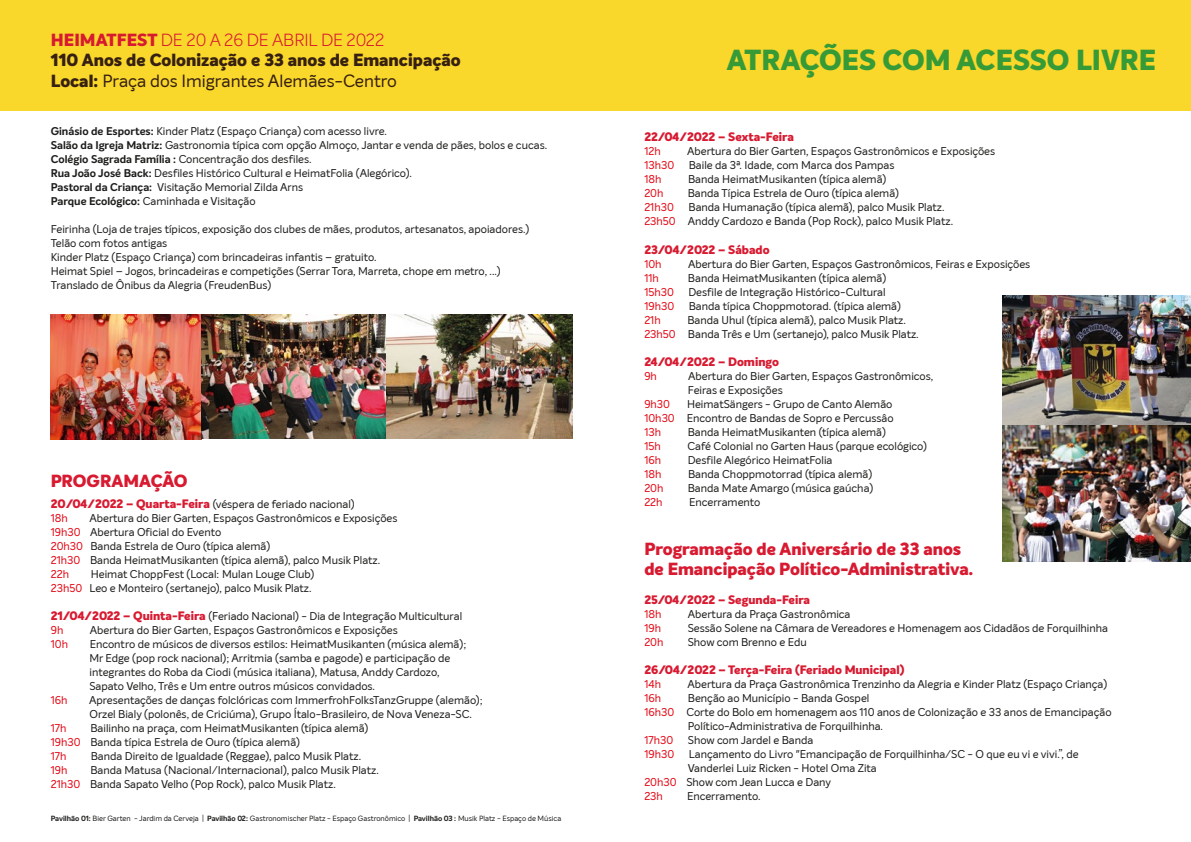
<style>
.page{position:relative;width:1191px;height:842px;background:#fff}
.page>*{position:absolute;margin:0;border:0;box-sizing:border-box;transform-origin:0 0}
.t1{font:800 28.4px "Intelo Alt";color:#369b37}
.t2{font:800 17.2px/20.6px "Intelo Alt";color:#362012}
.t3{font:800 17.2px/20.6px "Intelo Alt";color:#d81a31}
.t4{font:800 12px "Intelo Alt";color:#d81a31}
.t5{font:11px/14px "Intelo Alt";color:#1d1d1b}
.t6{font:11px "Intelo Alt";color:#e30613}
.t7{font:7.4px "Intelo Alt";color:#1d1d1b}
.s1{color:#d81a31}
.s2{font-weight:300;color:#d81a31}
.s3{font-weight:400}
.s4{font-weight:700}
.s5{font-weight:800;font-size:12px;color:#d81a31}
.s6{color:#e30613}
</style>
<div class="page">
<div style="left:0;top:0;width:1191px;height:110px;background:#fad72b"></div>
<img style="left:51px;top:314px;width:522px;height:125px">
<img style="left:1002px;top:295px;width:189px;height:130px">
<img style="left:1002px;top:425px;width:189px;height:136px">
<h2 class="t2" style="left:51px;top:30px;width:411px"><span class="s1">HEIMATFEST</span> <span class="s2">DE 20 A 26 DE ABRIL DE 2022<br></span>110 Anos de Colonização e 33 anos de Emancipação<br>Local: <span class="s3">Praça dos Imigrantes Alemães-Centro</span></h2>
<h1 class="t1" style="left:726px;top:42px;width:431px">ATRAÇÕES COM ACESSO LIVRE</h1>
<p class="t5" style="left:51px;top:124px;width:498px"><span class="s4">Ginásio de Esportes:</span> Kinder Platz (Espaço Criança) com acesso livre.<br><span class="s4">Salão da Igreja Matriz:</span> Gastronomia típica com opção Almoço, Jantar e venda de pães, bolos e cucas.<br><span class="s4">Colégio Sagrada Família :</span> Concentração dos desfiles.<br><span class="s4">Rua João José Back:</span> Desfiles Histórico Cultural e HeimatFolia (Alegórico).<br><span class="s4">Pastoral da Criança:</span> Visitação Memorial Zilda Arns<br><span class="s4">Parque Ecológico:</span> Caminhada e Visitação</p>
<p class="t5" style="left:51px;top:222px;width:480px">Feirinha (Loja de trajes típicos, exposição dos clubes de mães, produtos, artesanatos, apoiadores.)<br>Telão com fotos antigas<br>Kinder Platz (Espaço Criança) com brincadeiras infantis – gratuito.<br>Heimat Spiel – Jogos, brincadeiras e competições (Serrar Tora, Marreta, chope em metro, ...)<br>Translado de Ônibus da Alegria (FreudenBus)</p>
<h2 class="t3" style="left:51px;top:471px;width:138px">PROGRAMAÇÃO</h2>
<p class="t5" style="left:51px;top:497px;width:305px"><span class="s5">20/04/2022 – Quarta-Feira</span> (véspera de feriado nacional)<br><span class="s6">18h</span></p>
<p class="t5" style="left:51px;top:511px;width:348px;text-indent:39px">Abertura do Bier Garten, Espaços Gastronômicos e Exposições <span class="s6">19h30</span> Abertura Oficial do Evento<br><span class="s6">20h30</span> Banda Estrela de Ouro (típica alemã)<br><span class="s6">21h30</span> Banda HeimatMusikanten (típica alemã), palco Musik Platz.<br><span class="s6">22h</span></p>
<p class="t5" style="left:51px;top:567px;width:265px;text-align:right">Heimat ChoppFest (Local: Mulan Louge Club)<br><span class="s6">23h50</span> Leo e Monteiro (sertanejo), palco Musik Platz.</p>
<p class="t5" style="left:51px;top:609px;width:413px"><span class="s5">21/04/2022 – Quinta-Feira</span> (Feriado Nacional) - Dia de Integração Multicultural<br><span class="s6">9h</span></p>
<p class="t5" style="left:90px;top:623px;width:310px">Abertura do Bier Garten, Espaços Gastronômicos e Exposições</p>
<p class="t6" style="left:51px;top:637px;width:19px">10h</p>
<p class="t5" style="left:89px;top:637px;width:378px">Encontro de músicos de diversos estilos: HeimatMusikanten (música alemã); Mr Edge (pop rock nacional); Arritmia (samba e pagode) e participação de integrantes do Roba da Ciodi (música italiana), Matusa, Anddy Cardozo, Sapato Velho, Três e Um entre outros músicos convidados.</p>
<p class="t6" style="left:51px;top:693px;width:18px">16h</p>
<p class="t5" style="left:89px;top:693px;width:395px">Apresentações de danças folclóricas com ImmerfrohFolksTanzGruppe (alemão);<br>Orzel Bialy (polonês, de Criciúma), Grupo Ítalo-Brasileiro, de Nova Veneza-SC.</p>
<p class="t6" style="left:51px;top:721px;width:17px">17h</p>
<p class="t5" style="left:51px;top:721px;width:319px;text-indent:40px">Bailinho na praça, com HeimatMusikanten (típica alemã)<br><span class="s6">19h30</span> Banda típica Estrela de Ouro (típica alemã)<br><span class="s6">17h</span></p>
<p class="t5" style="left:91px;top:749px;width:272px">Banda Direito de Igualdade (Reggae), palco Musik Platz.</p>
<p class="t5" style="left:51px;top:763px;width:329px;text-indent:40px">Banda Matusa (Nacional/Internacional), palco Musik Platz.<br><span class="s6">21h30</span> Banda Sapato Velho (Pop Rock), palco Musik Platz.</p>
<p class="t6" style="left:51px;top:763px;width:18px">19h</p>
<p class="t7" style="left:51px;top:813px;width:512px"><span class="s4">Pavilhão 01:</span> Bier Garten - Jardim da Cerveja | <span class="s4">Pavilhão 02:</span> Gastronomischer Platz - Espaço Gastronômico | <span class="s4">Pavilhão 03 :</span> Musik Platz - Espaço de Música</p>
<p class="t4" style="left:644px;top:129px;width:151px">22/04/2022 – Sexta-Feira</p>
<p class="t6" style="left:644px;top:145px;width:18px">12h</p>
<p class="t5" style="left:687px;top:144px;width:310px">Abertura do Bier Garten, Espaços Gastronômicos e Exposições</p>
<p class="t6" style="left:644px;top:159px;width:31px">13h30</p>
<p class="t5" style="left:689px;top:158px;width:207px">Baile da 3ª. Idade, com Marca dos Pampas</p>
<p class="t6" style="left:644px;top:173px;width:19px">18h</p>
<p class="t5" style="left:688px;top:172px;width:200px">Banda HeimatMusikanten (típica alemã)</p>
<p class="t6" style="left:644px;top:187px;width:21px">20h</p>
<p class="t5" style="left:687px;top:186px;width:213px">Banda Típica Estrela de Ouro (típica alemã)</p>
<p class="t6" style="left:644px;top:201px;width:31px">21h30</p>
<p class="t5" style="left:644px;top:200px;width:310px;text-indent:44px">Banda Humanação (típica alemã), palco Musik Platz.<br><span class="s6">23h50</span> Anddy Cardozo e Banda (Pop Rock), palco Musik Platz.</p>
<p class="t4" style="left:644px;top:242px;width:127px">23/04/2022 – Sábado</p>
<p class="t6" style="left:644px;top:257px;width:19px">10h</p>
<p class="t5" style="left:688px;top:257px;width:344px">Abertura do Bier Garten, Espaços Gastronômicos, Feiras e Exposições</p>
<p class="t6" style="left:644px;top:271px;width:16px">11h</p>
<p class="t5" style="left:688px;top:271px;width:200px">Banda HeimatMusikanten (típica alemã)</p>
<p class="t6" style="left:644px;top:285px;width:31px">15h30</p>
<p class="t5" style="left:688px;top:285px;width:199px">Desfile de Integração Histórico-Cultural</p>
<p class="t6" style="left:644px;top:299px;width:31px">19h30</p>
<p class="t5" style="left:689px;top:299px;width:214px">Banda típica Choppmotorad. (típica alemã)</p>
<p class="t6" style="left:644px;top:313px;width:18px">21h</p>
<p class="t5" style="left:644px;top:313px;width:276px;text-indent:43px">Banda Uhul (típica alemã), palco Musik Platz.<br><span class="s6">23h50</span> Banda Três e Um (sertanejo), palco Musik Platz.</p>
<p class="t4" style="left:644px;top:354px;width:136px">24/04/2022 – Domingo</p>
<p class="t6" style="left:644px;top:369px;width:14px">9h</p>
<p class="t5" style="left:688px;top:369px;width:247px">Abertura do Bier Garten, Espaços Gastronômicos,<br>Feiras e Exposições</p>
<p class="t6" style="left:644px;top:397px;width:27px">9h30</p>
<p class="t5" style="left:644px;top:397px;width:251px;text-align:justify;text-indent:43px">HeimatSängers - Grupo de Canto Alemão <span class="s6">10h30</span> Encontro de Bandas de Sopro e Percussâo <span class="s6">13h</span></p>
<p class="t5" style="left:687px;top:425px;width:200px">Banda HeimatMusikanten (típica alemã)</p>
<p class="t6" style="left:644px;top:439px;width:18px">15h</p>
<p class="t5" style="left:687px;top:439px;width:241px">Café Colonial no Garten Haus (parque ecológico)</p>
<p class="t6" style="left:644px;top:453px;width:18px">16h</p>
<p class="t5" style="left:688px;top:453px;width:146px">Desfile Alegórico HeimatFolia</p>
<p class="t6" style="left:644px;top:467px;width:19px">18h</p>
<p class="t5" style="left:688px;top:467px;width:186px">Banda Choppmotorrad (típica alemã)</p>
<p class="t6" style="left:644px;top:481px;width:21px">20h</p>
<p class="t5" style="left:687px;top:481px;width:187px">Banda Mate Amargo (música gaúcha)</p>
<p class="t6" style="left:644px;top:495px;width:20px">22h</p>
<p class="t5" style="left:689px;top:495px;width:73px">Encerramento</p>
<h2 class="t3" style="left:644px;top:539px;width:330px">Programação de Aniversário de 33 anos de Emancipação Político-Administrativa.</h2>
<p class="t4" style="left:644px;top:592px;width:167px">25/04/2022 – Segunda-Feira</p>
<p class="t6" style="left:644px;top:607px;width:19px">18h</p>
<p class="t5" style="left:688px;top:607px;width:164px">Abertura da Praça Gastronômica</p>
<p class="t6" style="left:644px;top:621px;width:18px">19h</p>
<p class="t5" style="left:687px;top:621px;width:422px">Sessão Solene na Câmara de Vereadores e Homenagem aos Cidadãos de Forquilhinha</p>
<p class="t6" style="left:644px;top:635px;width:21px">20h</p>
<p class="t5" style="left:687px;top:635px;width:121px">Show com Brenno e Edu</p>
<p class="t4" style="left:644px;top:662px;width:261px">26/04/2022 – Terça-Feira (Feriado Municipal)</p>
<p class="t6" style="left:644px;top:677px;width:18px">14h</p>
<p class="t5" style="left:687px;top:677px;width:421px">Abertura da Praça Gastronômica Trenzinho da Alegria e Kinder Platz (Espaço Criança)</p>
<p class="t6" style="left:644px;top:691px;width:18px">16h</p>
<p class="t5" style="left:688px;top:691px;width:183px">Benção ao Município - Banda Gospel</p>
<p class="t5" style="left:644px;top:705px;width:469px"><span class="s6">16h30</span> Corte do Bolo em homenagem aos 110 anos de Colonização e 33 anos de Emancipação</p>
<p class="t5" style="left:688px;top:719px;width:197px">Político-Administrativa de Forquilhinha.</p>
<p class="t6" style="left:644px;top:733px;width:30px">17h30</p>
<p class="t5" style="left:688px;top:733px;width:127px">Show com Jardel e Banda</p>
<p class="t6" style="left:644px;top:747px;width:31px">19h30</p>
<p class="t5" style="left:689px;top:747px;width:391px">Lançamento do Livro "Emancipação de Forquilhinha/SC - O que eu vi e vivi.”, de</p>
<p class="t5" style="left:687px;top:761px;width:190px">Vanderlei Luiz Ricken - Hotel Oma Zita</p>
<p class="t5" style="left:644px;top:775px;width:188px"><span class="s6">20h30</span> Show com Jean Lucca e Dany</p>
<p class="t6" style="left:644px;top:789px;width:20px">23h</p>
<p class="t5" style="left:687px;top:789px;width:75px">Encerramento.</p>
</div>
